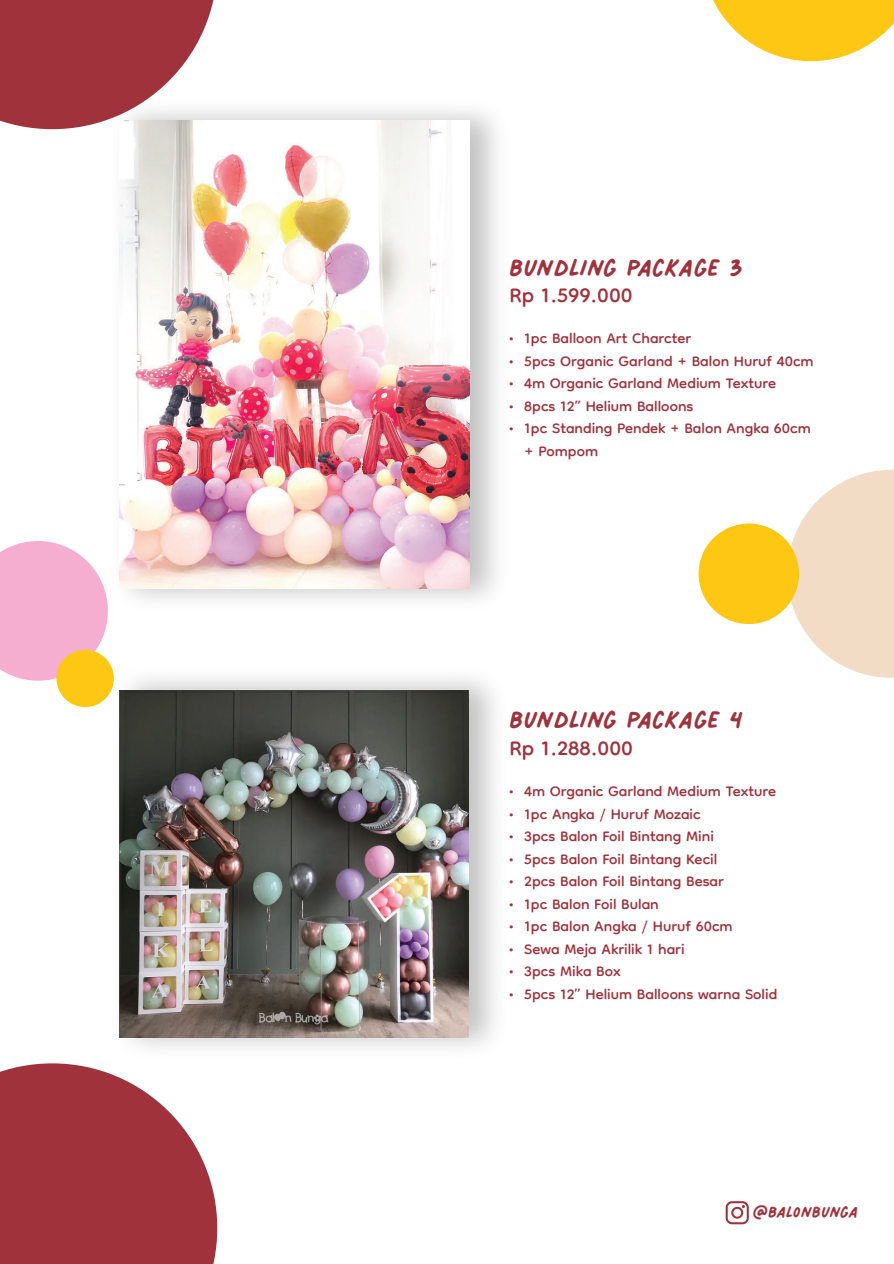
<style>
.page{position:relative;width:894px;height:1264px;background:#fff}
.page>*{position:absolute;margin:0;border:0;box-sizing:border-box;transform-origin:0 0}
.t1{font:40.2px "Palmer Lake Print";color:#a0323c}
.t2{font:33.75px "Dongle";color:#a0323c}
.t3{font:25.95px "Palmer Lake Print";color:#a0323c}
.t4{font:23.7px/22.5px "Dongle";color:#a0323c}
</style>
<div class="page">
<svg style="left:787px;top:470px;width:106px;height:207px"></svg>
<svg style="left:0;top:541px;width:107px;height:139px;background:#f5b4d3"></svg>
<div style="left:56px;top:649px;width:58px;height:58px;background:#fec713;border-radius:50%"></div>
<div style="left:698px;top:523px;width:100px;height:101px;background:#fec713;border-radius:50%"></div>
<img style="left:100px;top:110px;width:397px;height:513px">
<img style="left:119px;top:121px;width:350px;height:467px">
<img style="left:102px;top:656px;width:393px;height:392px">
<img style="left:120px;top:690px;width:349px;height:347px">
<svg style="left:0;top:1063px;width:217px;height:200px;background:#ad4e57"></svg>
<svg style="left:0;top:0;width:217px;height:129px"></svg>
<svg style="left:713px;top:0;width:180px;height:61px"></svg>
<svg style="left:725px;top:1201px;width:23px;height:23px"></svg>
<h1 class="t1" style="left:509px;top:240px;width:235px">bundling package 3</h1>
<h2 class="t2" style="left:509px;top:278px;width:125px">Rp 1.599.000</h2>
<p class="t4" style="left:507px;top:329px;width:185px">• 1pc Balloon Art Charcter</p>
<p class="t4" style="left:507px;top:352px;width:307px">• 5pcs Organic Garland + Balon Huruf 40cm</p>
<p class="t4" style="left:507px;top:374px;width:270px">• 4m Organic Garland Medium Texture</p>
<p class="t4" style="left:507px;top:397px;width:187px">• 8pcs 12” Helium Balloons</p>
<p class="t4" style="left:524px;top:419px;width:288px;text-indent:-16px">• 1pc Standing Pendek + Balon Angka 60cm + Pompom</p>
<h1 class="t1" style="left:509px;top:693px;width:234px">bundling package 4</h1>
<h2 class="t2" style="left:509px;top:731px;width:125px">Rp 1.288.000</h2>
<p class="t4" style="left:507px;top:781px;width:270px">• 4m Organic Garland Medium Texture</p>
<p class="t4" style="left:507px;top:804px;width:194px">• 1pc Angka / Huruf Mozaic</p>
<p class="t4" style="left:507px;top:826px;width:208px">• 3pcs Balon Foil Bintang Mini</p>
<p class="t4" style="left:507px;top:849px;width:211px">• 5pcs Balon Foil Bintang Kecil</p>
<p class="t4" style="left:507px;top:871px;width:217px">• 2pcs Balon Foil Bintang Besar</p>
<p class="t4" style="left:507px;top:894px;width:152px">• 1pc Balon Foil Bulan</p>
<p class="t4" style="left:507px;top:916px;width:226px">• 1pc Balon Angka / Huruf 60cm</p>
<p class="t4" style="left:507px;top:939px;width:178px">• Sewa Meja Akrilik 1 hari</p>
<p class="t4" style="left:507px;top:961px;width:114px">• 3pcs Mika Box</p>
<p class="t4" style="left:507px;top:984px;width:271px">• 5pcs 12” Helium Balloons warna Solid</p>
<p class="t3" style="left:752px;top:1194px;width:107px">@balonbunga</p>
</div>
